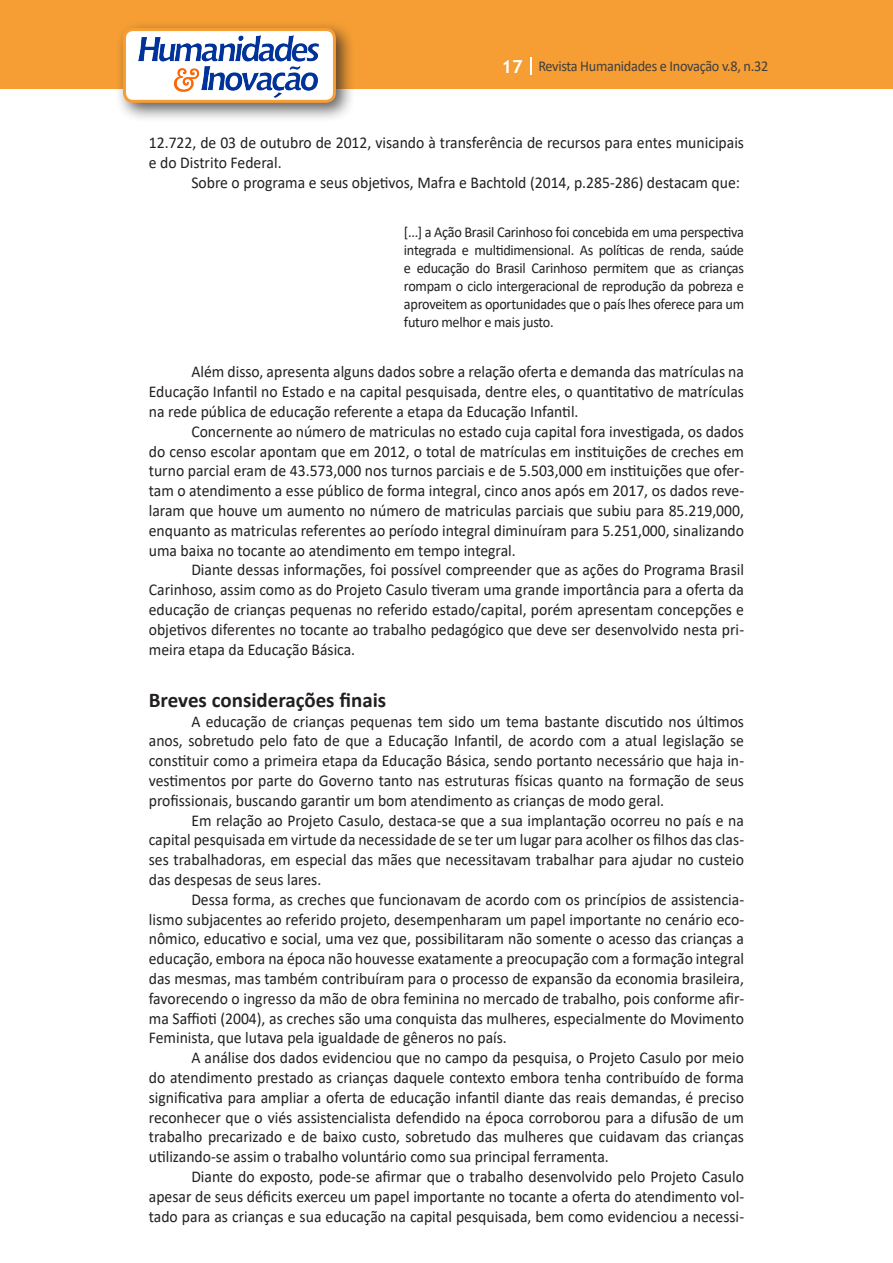
<style>
.page{position:relative;width:893px;height:1263px;background:#fff}
.page>*{position:absolute;margin:0;border:0;box-sizing:border-box;transform-origin:0 0}
.Titulo_2{font:700 21px "Calibri";color:#231f20}
.Texto{font:16.5px/19.8px "Calibri";color:#231f20;text-align:justify;scale:.95 1}
.citacao{font:15px/18px "Calibri";letter-spacing:-.02em;color:#231f20;text-align:justify;scale:.95 1}
.t1{font:15px "Calibri";letter-spacing:-.02em;color:#3e3e3f;scale:.95 1}
.s1{font-family:"Trebuchet MS";font-weight:700;font-size:18px;color:#fff}
</style>
<div class="page">
<div style="left:0;top:0;width:893px;height:88px;background:#f69e34"></div>
<svg style="left:530px;top:57px;width:2px;height:18px"></svg>
<div style="left:115px;top:20px;width:241px;height:103px;background:#231f20;opacity:.75"></div>
<div style="left:125px;top:30px;width:209px;height:71px;background:#fff;border-radius:9px"></div>
<img style="left:138px;top:35px;width:181px;height:62px">
<div style="left:123px;top:28px;width:213px;height:75px;border:3px solid #f69e34;border-radius:9px"></div>
<p class="t1" style="left:501px;top:56px;width:282px"><span class="s1">17</span> Revista Humanidades e Inovação v.8, n.32</p>
<p class="Texto" style="left:149px;top:133px;width:628px">12.722, de 03 de outubro de 2012, visando à transferência de recursos para entes municipais e do Distrito Federal.</p>
<p class="Texto" style="left:191px;top:172px;width:579px">Sobre o programa e seus objetivos, Mafra e Bachtold (2014, p.285-286) destacam que:</p>
<p class="citacao" style="left:404px;top:222px;width:359px">[...] a Ação Brasil Carinhoso foi concebida em uma perspectiva integrada e multidimensional. As políticas de renda, saúde e educação do Brasil Carinhoso permitem que as crianças rompam o ciclo intergeracional de reprodução da pobreza e aproveitem as oportunidades que o país lhes oferece para um futuro melhor e mais justo.</p>
<p class="Texto" style="left:149px;top:362px;width:628px;text-indent:43px">Além disso, apresenta alguns dados sobre a relação oferta e demanda das matrículas na Educação Infantil no Estado e na capital pesquisada, dentre eles, o quantitativo de matrículas na rede pública de educação referente a etapa da Educação Infantil.</p>
<p class="Texto" style="left:149px;top:421px;width:628px;text-indent:43px">Concernente ao número de matriculas no estado cuja capital fora investigada, os dados do censo escolar apontam que em 2012, o total de matrículas em instituições de creches em turno parcial eram de 43.573,000 nos turnos parciais e de 5.503,000 em instituições que ofer&shy;tam o atendimento a esse público de forma integral, cinco anos após em 2017, os dados reve&shy;laram que houve um aumento no número de matriculas parciais que subiu para 85.219,000, enquanto as matriculas referentes ao período integral diminuíram para 5.251,000, sinalizando uma baixa no tocante ao atendimento em tempo integral.</p>
<p class="Texto" style="left:149px;top:560px;width:628px;text-indent:43px">Diante dessas informações, foi possível compreender que as ações do Programa Brasil Carinhoso, assim como as do Projeto Casulo tiveram uma grande importância para a oferta da educação de crianças pequenas no referido estado/capital, porém apresentam concepções e objetivos diferentes no tocante ao trabalho pedagógico que deve ser desenvolvido nesta pri&shy;meira etapa da Educação Básica.</p>
<p class="Titulo_2" style="left:149px;top:685px;width:239px">Breves considerações finais</p>
<p class="Texto" style="left:149px;top:711px;width:628px;text-indent:43px">A educação de crianças pequenas tem sido um tema bastante discutido nos últimos anos, sobretudo pelo fato de que a Educação Infantil, de acordo com a atual legislação se constituir como a primeira etapa da Educação Básica, sendo portanto necessário que haja in&shy;vestimentos por parte do Governo tanto nas estruturas físicas quanto na formação de seus profissionais, buscando garantir um bom atendimento as crianças de modo geral.</p>
<p class="Texto" style="left:149px;top:810px;width:628px;text-indent:43px">Em relação ao Projeto Casulo, destaca-se que a sua implantação ocorreu no país e na capital pesquisada em virtude da necessidade de se ter um lugar para acolher os filhos das clas&shy;ses trabalhadoras, em especial das mães que necessitavam trabalhar para ajudar no custeio das despesas de seus lares.</p>
<p class="Texto" style="left:149px;top:889px;width:628px;text-indent:43px">Dessa forma, as creches que funcionavam de acordo com os princípios de assistencia&shy;lismo subjacentes ao referido projeto, desempenharam um papel importante no cenário eco&shy;nômico, educativo e social, uma vez que, possibilitaram não somente o acesso das crianças a educação, embora na época não houvesse exatamente a preocupação com a formação integral das mesmas, mas também contribuíram para o processo de expansão da economia brasileira, favorecendo o ingresso da mão de obra feminina no mercado de trabalho, pois conforme afir&shy;ma Saffioti (2004), as creches são uma conquista das mulheres, especialmente do Movimento Feminista, que lutava pela igualdade de gêneros no país.</p>
<p class="Texto" style="left:149px;top:1047px;width:628px;text-indent:43px">A análise dos dados evidenciou que no campo da pesquisa, o Projeto Casulo por meio do atendimento prestado as crianças daquele contexto embora tenha contribuído de forma significativa para ampliar a oferta de educação infantil diante das reais demandas, é preciso reconhecer que o viés assistencialista defendido na época corroborou para a difusão de um trabalho precarizado e de baixo custo, sobretudo das mulheres que cuidavam das crianças utilizando-se assim o trabalho voluntário como sua principal ferramenta.</p>
<p class="Texto" style="left:149px;top:1166px;width:628px;text-indent:43px">Diante do exposto, pode-se afirmar que o trabalho desenvolvido pelo Projeto Casulo apesar de seus déficits exerceu um papel importante no tocante a oferta do atendimento vol&shy;tado para as crianças e sua educação na capital pesquisada, bem como evidenciou a necessi-</p>
</div>
